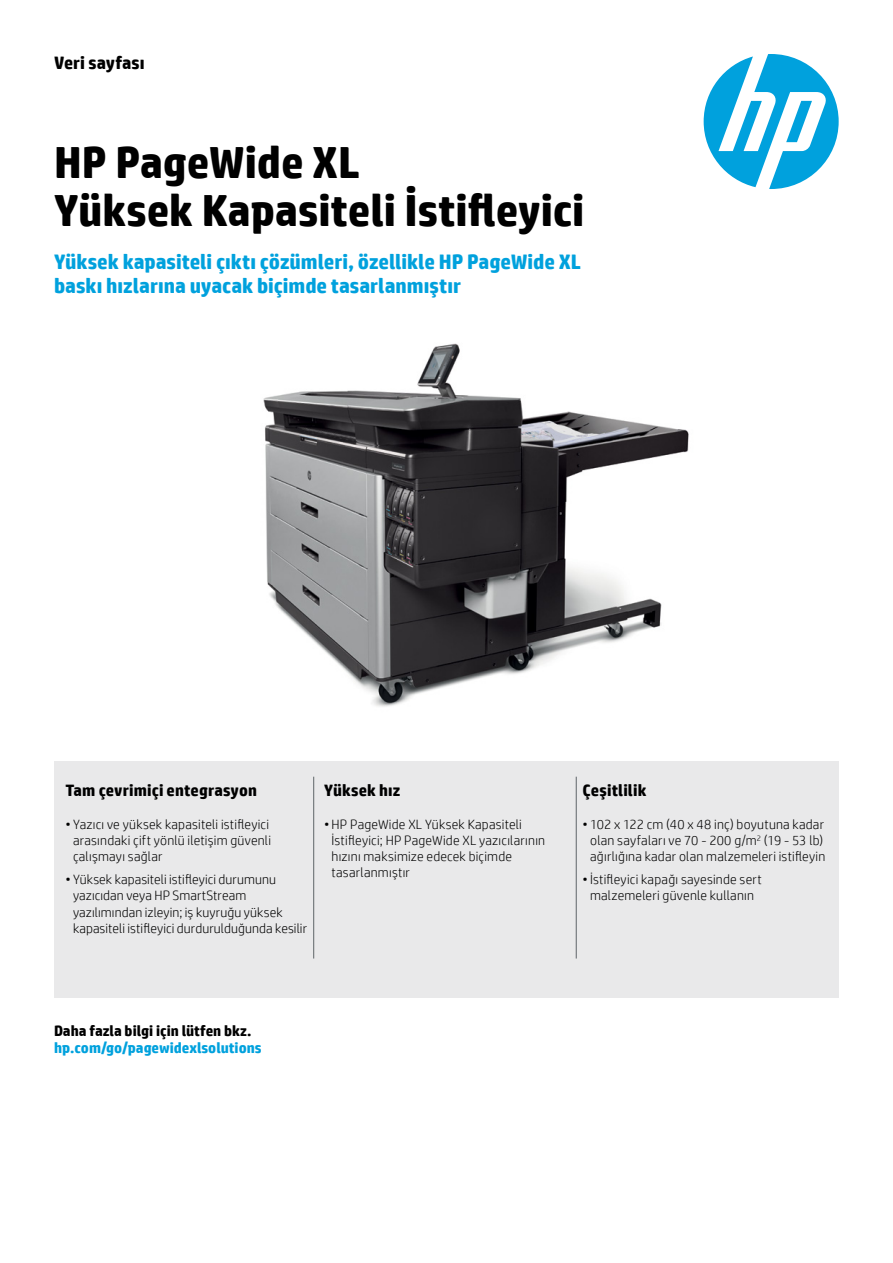
<style>
.page{position:relative;width:893px;height:1263px;background:#fff}
.page>*{position:absolute;margin:0;border:0;box-sizing:border-box;transform-origin:0 0}
.t1{font:700 45px/48px "HP Simplified";letter-spacing:-.005em;color:#000}
.t2{font:700 21px/24px "HP Simplified";color:#00a1dd}
.t3{font:700 18px "HP Simplified";letter-spacing:.005em;color:#000}
.t4{font:700 16.5px "HP Simplified";letter-spacing:.01em;color:#000}
.t5{font:700 15px "HP Simplified";color:#00a1dd}
.t6{font:700 15px "HP Simplified";color:#000}
.t7{font:300 13.5px/16.2px "HP Simplified";letter-spacing:.015em;color:#000}
</style>
<div class="page">
<img style="left:263px;top:343px;width:426px;height:364px">
<div style="left:54px;top:761px;width:785px;height:236px;background:#e6e7e8"></div>
<hr style="left:313px;top:777px;width:1px;height:181px;background:#5e6468">
<hr style="left:576px;top:777px;width:1px;height:181px;background:#5e6468">
<svg style="left:704px;top:54px;width:135px;height:135px"></svg>
<h3 class="t3" style="left:54px;top:51px;width:92px">Veri sayfası</h3>
<h1 class="t1" style="left:54px;top:139px;width:532px">HP PageWide XL<br>Yüksek Kapasiteli İstifleyici</h1>
<h2 class="t2" style="left:54px;top:250px;width:529px">Yüksek kapasiteli çıktı çözümleri, özellikle HP PageWide XL baskı hızlarına uyacak biçimde tasarlanmıştır</h2>
<p class="t4" style="left:65px;top:780px;width:193px">Tam çevrimiçi entegrasyon</p>
<p class="t7" style="left:73px;top:816px;width:200px;text-indent:-8px">• Yazıcı ve yüksek kapasiteli istifleyici arasındaki çift yönlü iletişim güvenli çalışmayı sağlar</p>
<p class="t7" style="left:73px;top:871px;width:236px;text-indent:-8px">• Yüksek kapasiteli istifleyici durumunu yazıcıdan veya HP SmartStream yazılımından izleyin; iş kuyruğu yüksek kapasiteli istifleyici durdurulduğunda kesilir</p>
<p class="t4" style="left:324px;top:780px;width:78px">Yüksek hız</p>
<p class="t7" style="left:332px;top:816px;width:215px;text-indent:-8px">• HP PageWide XL Yüksek Kapasiteli<br>İstifleyici; HP PageWide XL yazıcılarının hızını maksimize edecek biçimde tasarlanmıştır</p>
<p class="t6" style="left:54px;top:1021px;width:199px">Daha fazla bilgi için lütfen bkz.</p>
<p class="t5" style="left:54px;top:1037px;width:209px">hp.com/go/pagewidexlsolutions</p>
<p class="t4" style="left:583px;top:780px;width:65px">Çeşitlilik</p>
<p class="t7" style="left:583px;top:816px;width:244px;text-align:center">• 102 x 122 cm (40 x 48 inç) boyutuna kadar olan sayfaları ve 70 - 200 g/m<sup>2</sup> (19 - 53 lb) ağırlığına kadar olan malzemeleri istifleyin</p>
<p class="t7" style="left:583px;top:871px;width:181px;text-align:center">•İstifleyici kapağı sayesinde sert malzemeleri güvenle kullanın</p>
</div>
